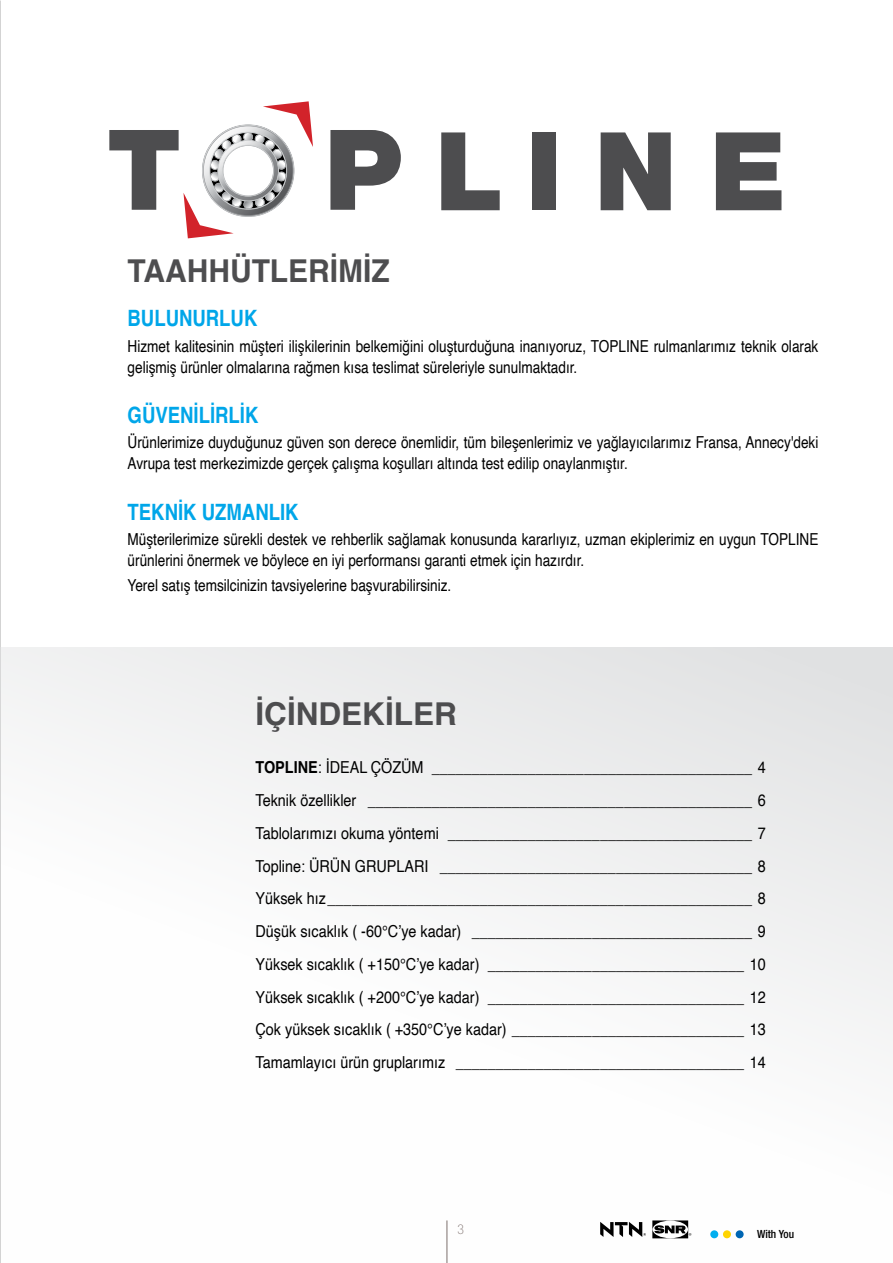
<style>
.page{position:relative;width:893px;height:1263px;background:#fff}
.page>*{position:absolute;margin:0;border:0;box-sizing:border-box;transform-origin:0 0}
.t1{font:700 31.5px "Helvetica";color:#4d4d4f;scale:.95 1}
.t2{font:700 31.5px "Helvetica";color:#4d4d4f}
.t3{font:700 22.5px "Helvetica";color:#00a6e9;scale:.82 1}
.t4{font:16.5px/32.7px "Helvetica";color:#000;text-align:justify;scale:.87 1}
.t5{font:16.5px/21px "Helvetica";color:#000;scale:.82 1}
.t6{font:100 condensed 13.5px "Helvetica Neue LT Std";color:#7d706d}
.t7{font:500 condensed 11.25px "Helvetica Neue LT Std";color:#000}
.s1{font-weight:700}
</style>
<div class="page">
<div style="left:0;top:647px;width:893px;height:616px;background:linear-gradient(to bottom,#eaebec,#fff)"></div>
<hr style="left:446px;top:1220px;width:1px;height:43px;background:#7d706d">
<svg style="left:600px;top:1222px;width:46px;height:15px"></svg>
<svg style="left:652px;top:1220px;width:39px;height:18px"></svg>
<div style="left:710px;top:1230px;width:8px;height:8px;background:#00aeef;border-radius:50%"></div>
<div style="left:736px;top:1230px;width:8px;height:8px;background:#0066b3;border-radius:50%"></div>
<div style="left:723px;top:1230px;width:8px;height:8px;background:#ffd400;border-radius:50%"></div>
<svg style="left:330px;top:130px;width:71px;height:80px"></svg>
<svg style="left:109px;top:101px;width:204px;height:137px"></svg>
<svg style="left:441px;top:132px;width:59px;height:78px"></svg>
<div style="left:532px;top:132px;width:23px;height:78px;background:#4d4d4f"></div>
<svg style="left:601px;top:132px;width:70px;height:78px"></svg>
<svg style="left:716px;top:132px;width:65px;height:78px"></svg>
<h1 class="t1" style="left:128px;top:245px;width:277px">TAAHHÜTLERİMİZ</h1>
<h2 class="t3" style="left:128px;top:300px;width:160px">BULUNURLUK</h2>
<p class="t5" style="left:128px;top:336px;width:844px">Hizmet kalitesinin müşteri ilişkilerinin belkemiğini oluşturduğuna inanıyoruz, TOPLINE rulmanlarımız teknik olarak gelişmiş ürünler olmalarına rağmen kısa teslimat süreleriyle sunulmaktadır.</p>
<h2 class="t3" style="left:128px;top:397px;width:161px">GÜVENİLİRLİK</h2>
<p class="t5" style="left:128px;top:433px;width:844px">Ürünlerimize duyduğunuz güven son derece önemlidir, tüm bileşenlerimiz ve yağlayıcılarımız Fransa, Annecy'deki<br>Avrupa test merkezimizde gerçek çalışma koşulları altında test edilip onaylanmıştır.</p>
<h2 class="t3" style="left:128px;top:494px;width:210px">TEKNİK UZMANLIK</h2>
<p class="t5" style="left:128px;top:529px;width:844px">Müşterilerimize sürekli destek ve rehberlik sağlamak konusunda kararlıyız, uzman ekiplerimiz en uygun TOPLINE ürünlerini önermek ve böylece en iyi performansı garanti etmek için hazırdır.</p>
<p class="t5" style="left:128px;top:576px;width:396px">Yerel satış temsilcinizin tavsiyelerine başvurabilirsiniz.</p>
<h1 class="t2" style="left:256px;top:689px;width:203px">İÇİNDEKİLER</h1>
<p class="t4" style="left:256px;top:752px;width:588px"><span class="s1">TOPLINE</span>: İDEAL ÇÖZÜM ________________________________________ 4<br>Teknik özellikler ________________________________________________ 6<br>Tablolarımızı okuma yöntemi ______________________________________ 7<br>Topline: ÜRÜN GRUPLARI _______________________________________ 8<br>Yüksek hız_____________________________________________________ 8<br>Düşük sıcaklık ( -60°C’ye kadar) ___________________________________ 9<br>Yüksek sıcaklık ( +150°C’ye kadar) ________________________________ 10<br>Yüksek sıcaklık ( +200°C’ye kadar) ________________________________ 12<br>Çok yüksek sıcaklık ( +350°C’ye kadar) _____________________________ 13<br>Tamamlayıcı ürün gruplarımız ____________________________________ 14</p>
<p class="t6" style="left:458px;top:1222px;width:8px">3</p>
<p class="t7" style="left:757px;top:1227px;width:39px">With You</p>
</div>
